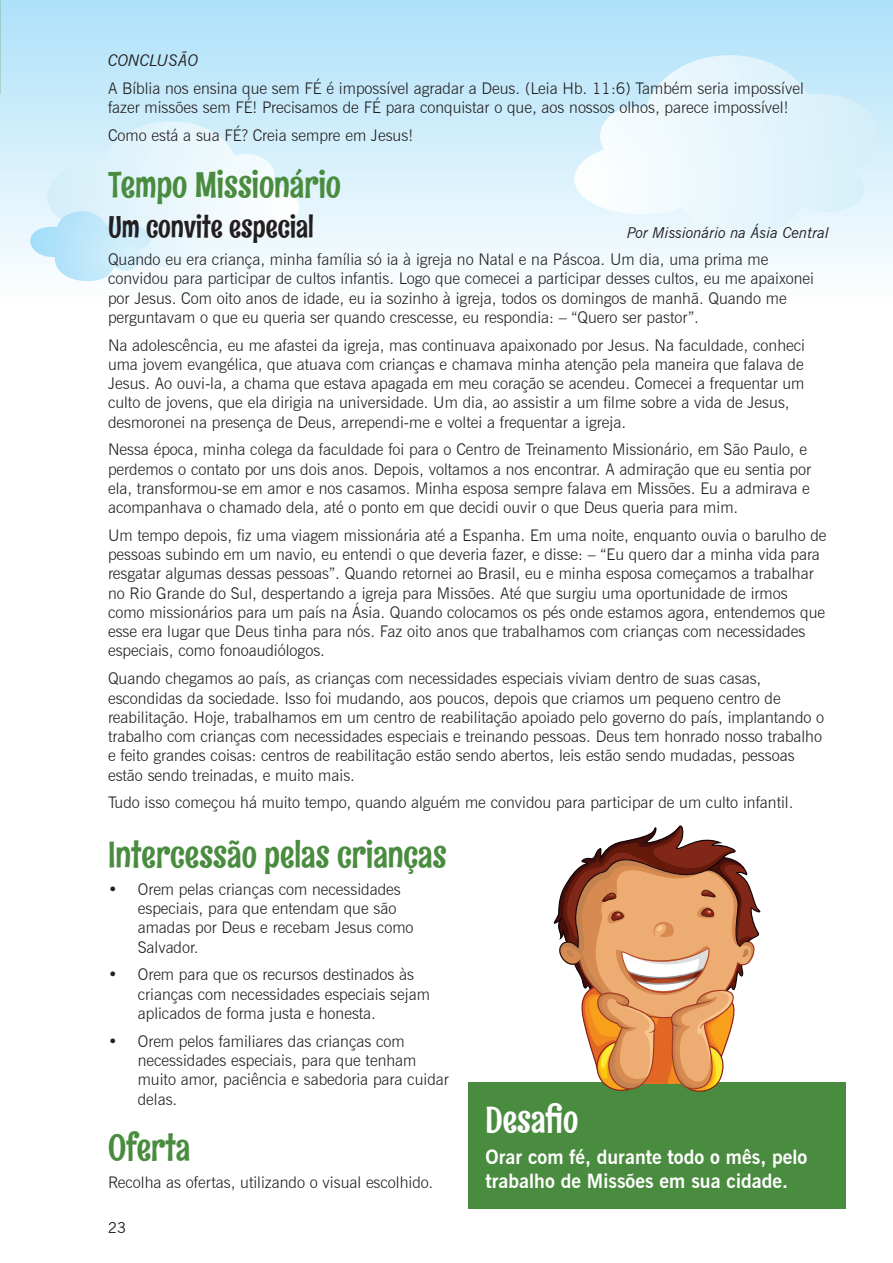
<style>
.page{position:relative;width:893px;height:1263px;background:#fff}
.page>*{position:absolute;margin:0;border:0;box-sizing:border-box;transform-origin:0 0}
.t1{font:36px "Rum Raisin";color:#4a8c3f}
.t2{font:36px "Rum Raisin";color:#fff}
.t3{font:30px "Rum Raisin";color:#231f20}
.t4{font:700 19.5px/23.4px "News Gothic BT";color:#fff}
.t5{font:300 16.05px/19.2px "News Gothic BT";color:#231f20}
.t6{font:italic 16.05px "News Gothic BT";color:#231f20}
.t7{font:italic 15px "News Gothic BT";color:#231f20}
.t8{font:15px "News Gothic BT";color:#231f20}
</style>
<div class="page">
<div style="left:0;top:0;width:893px;height:319px;background:linear-gradient(to bottom,#ade1f9,#fff)"></div>
<svg style="left:30px;top:121px;width:271px;height:162px"></svg>
<svg style="left:574px;top:55px;width:305px;height:183px"></svg>
<div style="left:469px;top:1082px;width:377px;height:127px;background:#4a8c3f"></div>
<svg style="left:553px;top:825px;width:208px;height:267px"></svg>
<p class="t6" style="left:108px;top:51px;width:92px">CONCLUSÃO</p>
<p class="t5" style="left:108px;top:79px;width:697px">A Bíblia nos ensina que sem FÉ é impossível agradar a Deus. (Leia Hb. 11:6) Também seria impossível fazer missões sem FÉ! Precisamos de FÉ para conquistar o que, aos nossos olhos, parece impossível!</p>
<p class="t5" style="left:108px;top:126px;width:307px">Como está a sua FÉ? Creia sempre em Jesus!</p>
<h1 class="t1" style="left:108px;top:162px;width:235px">Tempo Missionário</h1>
<h2 class="t3" style="left:108px;top:208px;width:207px">Um convite especial</h2>
<p class="t5" style="left:108px;top:250px;width:708px">Quando eu era criança, minha família só ia à igreja no Natal e na Páscoa. Um dia, uma prima me convidou para participar de cultos infantis. Logo que comecei a participar desses cultos, eu me apaixonei por Jesus. Com oito anos de idade, eu ia sozinho à igreja, todos os domingos de manhã. Quando me perguntavam o que eu queria ser quando crescesse, eu respondia: – “Quero ser pastor”.</p>
<p class="t5" style="left:108px;top:335px;width:699px">Na adolescência, eu me afastei da igreja, mas continuava apaixonado por Jesus. Na faculdade, conheci uma jovem evangélica, que atuava com crianças e chamava minha atenção pela maneira que falava de Jesus. Ao ouvi-la, a chama que estava apagada em meu coração se acendeu. Comecei a frequentar um culto de jovens, que ela dirigia na universidade. Um dia, ao assistir a um filme sobre a vida de Jesus, desmoronei na presença de Deus, arrependi-me e voltei a frequentar a igreja.</p>
<p class="t5" style="left:108px;top:440px;width:705px">Nessa época, minha colega da faculdade foi para o Centro de Treinamento Missionário, em São Paulo, e perdemos o contato por uns dois anos. Depois, voltamos a nos encontrar. A admiração que eu sentia por ela, transformou-se em amor e nos casamos. Minha esposa sempre falava em Missões. Eu a admirava e acompanhava o chamado dela, até o ponto em que decidi ouvir o que Deus queria para mim.</p>
<p class="t5" style="left:108px;top:525px;width:720px">Um tempo depois, fiz uma viagem missionária até a Espanha. Em uma noite, enquanto ouvia o barulho de pessoas subindo em um navio, eu entendi o que deveria fazer, e disse: – “Eu quero dar a minha vida para resgatar algumas dessas pessoas”. Quando retornei ao Brasil, eu e minha esposa começamos a trabalhar no Rio Grande do Sul, despertando a igreja para Missões. Até que surgiu uma oportunidade de irmos como missionários para um país na Ásia. Quando colocamos os pés onde estamos agora, entendemos que esse era lugar que Deus tinha para nós. Faz oito anos que trabalhamos com crianças com necessidades especiais, como fonoaudiólogos.</p>
<p class="t5" style="left:108px;top:669px;width:718px">Quando chegamos ao país, as crianças com necessidades especiais viviam dentro de suas casas, escondidas da sociedade. Isso foi mudando, aos poucos, depois que criamos um pequeno centro de reabilitação. Hoje, trabalhamos em um centro de reabilitação apoiado pelo governo do país, implantando o trabalho com crianças com necessidades especiais e treinando pessoas. Deus tem honrado nosso trabalho e feito grandes coisas: centros de reabilitação estão sendo abertos, leis estão sendo mudadas, pessoas estão sendo treinadas, e muito mais.</p>
<p class="t5" style="left:108px;top:793px;width:687px">Tudo isso começou há muito tempo, quando alguém me convidou para participar de um culto infantil.</p>
<p class="t7" style="left:627px;top:224px;width:204px">Por Missionário na Ásia Central</p>
<h1 class="t1" style="left:108px;top:832px;width:340px">Intercessão pelas crianças</h1>
<p class="t5" style="left:138px;top:879px;width:277px;text-indent:-30px">• Orem pelas crianças com necessidades especiais, para que entendam que são amadas por Deus e recebam Jesus como<br>Salvador.</p>
<p class="t5" style="left:138px;top:965px;width:294px;text-indent:-30px">• Orem para que os recursos destinados às crianças com necessidades especiais sejam aplicados de forma justa e honesta.</p>
<p class="t5" style="left:138px;top:1031px;width:313px;text-indent:-30px">• Orem pelos familiares das crianças com necessidades especiais, para que tenham muito amor, paciência e sabedoria para cuidar delas.</p>
<h1 class="t1" style="left:108px;top:1125px;width:84px">Oferta</h1>
<p class="t5" style="left:108px;top:1173px;width:327px">Recolha as ofertas, utilizando o visual escolhido.</p>
<p class="t8" style="left:108px;top:1218px;width:20px">23</p>
<h1 class="t2" style="left:486px;top:1097px;width:94px">Desafio</h1>
<p class="t4" style="left:486px;top:1145px;width:323px">Orar com fé, durante todo o mês, pelo trabalho de Missões em sua cidade.</p>
</div>
